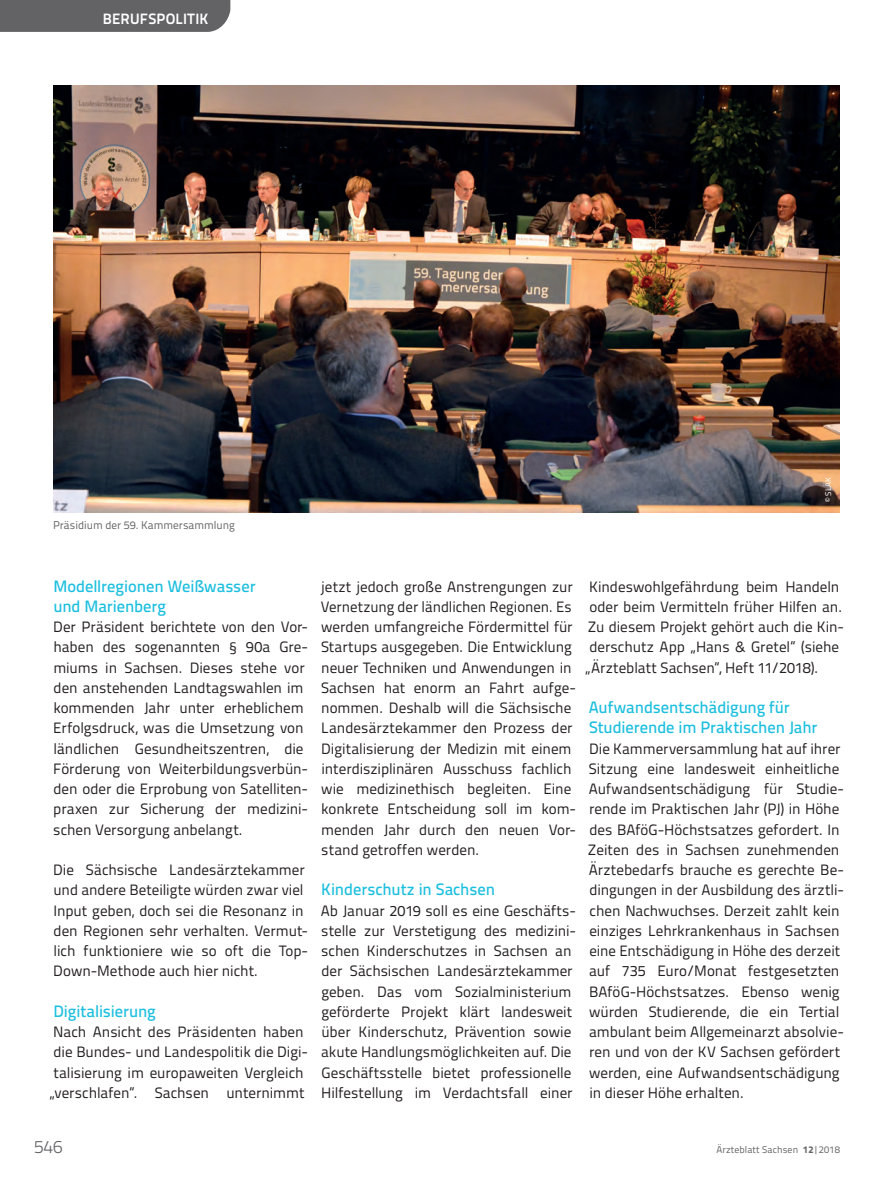
<style>
.page{position:relative;width:893px;height:1191px;background:#fff}
.page>*{position:absolute;margin:0;border:0;box-sizing:border-box;transform-origin:0 0}
.t1{font:300 18px "Titillium Text";color:#636366}
.t2{font:500 16.5px/20.2px "Titillium Text";letter-spacing:-.005em;color:#1cbfdf}
.t3{font:15px/20.2px "Titillium Text";color:#231f20}
.t4{font:700 15px "Titillium Text";letter-spacing:.01em;color:#fff}
.t5{font:11.25px "Titillium Text";color:#636366}
.t6{font:9.75px "Titillium Text";letter-spacing:.01em;color:#636366}
.t7{font:8.25px "Titillium Text";color:#fff}
.s1{font-weight:800}
</style>
<div class="page">
<div style="left:0;top:0;width:230px;height:32px;background:#636366"></div>
<img style="left:53px;top:85px;width:787px;height:427px">
<p class="t4" style="left:103px;top:7px;width:107px">BERUFSPOLITIK</p>
<p class="t5" style="left:53px;top:517px;width:183px">Präsidium der 59. Kammersammlung</p>
<p class="t7" style="left:822px;top:502px;width:26px;rotate:-90deg">© SLÄK</p>
<p class="t2" style="left:53px;top:574px;width:204px">Modellregionen Weißwasser und Marienberg</p>
<p class="t3" style="left:53px;top:616px;width:256px">Der Präsident berichtete von den Vor&shy;haben des sogenannten § 90a Gre&shy;miums in Sachsen. Dieses stehe vor den anstehenden Landtagswahlen im kommenden Jahr unter erheblichem Erfolgsdruck, was die Umsetzung von ländlichen Gesundheitszentren, die Förderung von Weiterbildungsverbün&shy;den oder die Erprobung von Satelliten&shy;praxen zur Sicherung der medizini&shy;schen Versorgung anbelangt.</p>
<p class="t3" style="left:53px;top:859px;width:256px">Die Sächsische Landesärztekammer und andere Beteiligte würden zwar viel Input geben, doch sei die Resonanz in den Regionen sehr verhalten. Vermut&shy;lich funktioniere wie so oft die Top-Down-Methode auch hier nicht.</p>
<p class="t2" style="left:53px;top:1000px;width:104px">Digitalisierung</p>
<p class="t3" style="left:49px;top:1021px;width:260px">Nach Ansicht des Präsidenten haben die Bundes- und Landespolitik die Digi&shy;talisierung im europaweiten Vergleich „verschlafen“.</p>
<p class="t3" style="left:155px;top:1081px;width:151px">Sachsen unternimmt</p>
<p class="t3" style="left:321px;top:575px;width:257px">jetzt jedoch große Anstrengungen zur Vernetzung der ländlichen Regionen. Es werden umfangreiche Fördermittel für Startups ausgegeben. Die Entwicklung neuer Techniken und Anwendungen in Sachsen hat enorm an Fahrt aufge&shy;nommen. Deshalb will die Sächsische Landesärztekammer den Prozess der Digitalisierung der Medizin mit einem interdisziplinären Ausschuss fachlich wie medizinethisch begleiten. Eine konkrete Entscheidung soll im kom&shy;menden Jahr durch den neuen Vor&shy;stand getroffen werden.</p>
<p class="t2" style="left:321px;top:878px;width:175px">Kinderschutz in Sachsen</p>
<p class="t3" style="left:321px;top:899px;width:257px">Ab Januar 2019 soll es eine Geschäfts&shy;stelle zur Verstetigung des medizini&shy;schen Kinderschutzes in Sachsen an der Sächsischen Landesärztekammer geben. Das vom Sozialministerium geförderte Projekt klärt landesweit über Kinderschutz, Prävention sowie akute Handlungsmöglichkeiten auf. Die Geschäftsstelle bietet professionelle Hilfestellung im Verdachtsfall einer</p>
<p class="t3" style="left:585px;top:575px;width:260px">Kindeswohlgefährdung beim Handeln oder beim Vermitteln früher Hilfen an.<br>Zu diesem Projekt gehört auch die Kin&shy;derschutz App „Hans &amp; Gretel“ (siehe „Ärzteblatt Sachsen“, Heft 11/2018).</p>
<p class="t2" style="left:589px;top:696px;width:230px">Aufwandsentschädigung für<br>Studierende im Praktischen Jahr</p>
<p class="t3" style="left:588px;top:737px;width:258px">Die Kammerversammlung hat auf ihrer Sitzung eine landesweit einheitliche Aufwandsentschädigung für Studie&shy;rende im Praktischen Jahr (PJ) in Höhe des BAföG-Höchstsatzes gefordert. In Zeiten des in Sachsen zunehmenden Ärztebedarfs brauche es gerechte Be-- dingungen in der Ausbildung des ärztli&shy;chen Nachwuchses. Derzeit zahlt kein einziges Lehrkrankenhaus in Sachsen eine Entschädigung in Höhe des derzeit auf 735 Euro/Monat festgesetzten BAföG-Höchstsatzes. Ebenso wenig würden Studierende, die ein Tertial ambulant beim Allgemeinarzt absolvie&shy;ren und von der KV Sachsen gefördert werden, eine Aufwandsentschädigung in dieser Höhe erhalten.</p>
<p class="t1" style="left:34px;top:1133px;width:30px">546</p>
<p class="t6" style="left:717px;top:1142px;width:125px">Ärzteblatt Sachsen <span class="s1">12</span>|2018</p>
</div>
